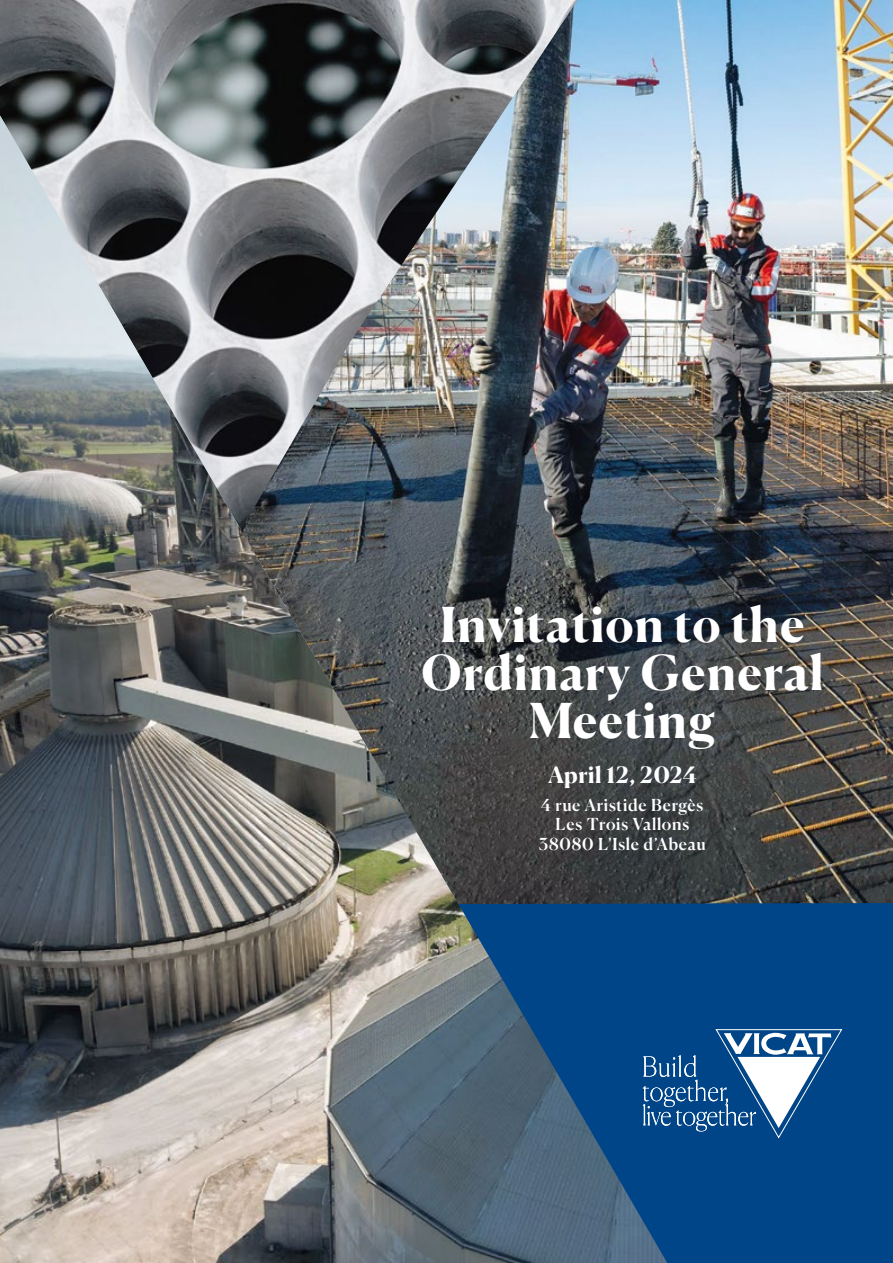
<style>
.page{position:relative;width:893px;height:1263px;background:#fff}
.page>*{position:absolute;margin:0;border:0;box-sizing:border-box;transform-origin:0 0}
.t1{font:700 48px/48px "Canela";letter-spacing:.025em;color:#fff;text-align:center}
.t2{font:700 22.5px "Canela";letter-spacing:.025em;color:#fff}
.t3{font:500 16.5px/19.5px "Canela";letter-spacing:.045em;color:#fff;text-align:center}
</style>
<div class="page">
<img style="left:0;top:0;width:241px;height:115px">
<img style="left:0;top:115px;width:458px;height:1148px">
<img style="left:241px;top:0;width:652px;height:906px">
<svg style="left:458px;top:903px;width:435px;height:360px;background:#174e83"></svg>
<svg style="left:643px;top:1028px;width:200px;height:111px"></svg>
<h1 class="t1" style="left:421px;top:597px;width:403px">Invitation to the<br>Ordinary General<br>Meeting</h1>
<h2 class="t2" style="left:548px;top:757px;width:150px">April 12, 2024</h2>
<p class="t3" style="left:539px;top:794px;width:168px">4 rue Aristide Bergès<br>Les Trois Vallons<br>38080 L’Isle d’Abeau</p>
</div>
